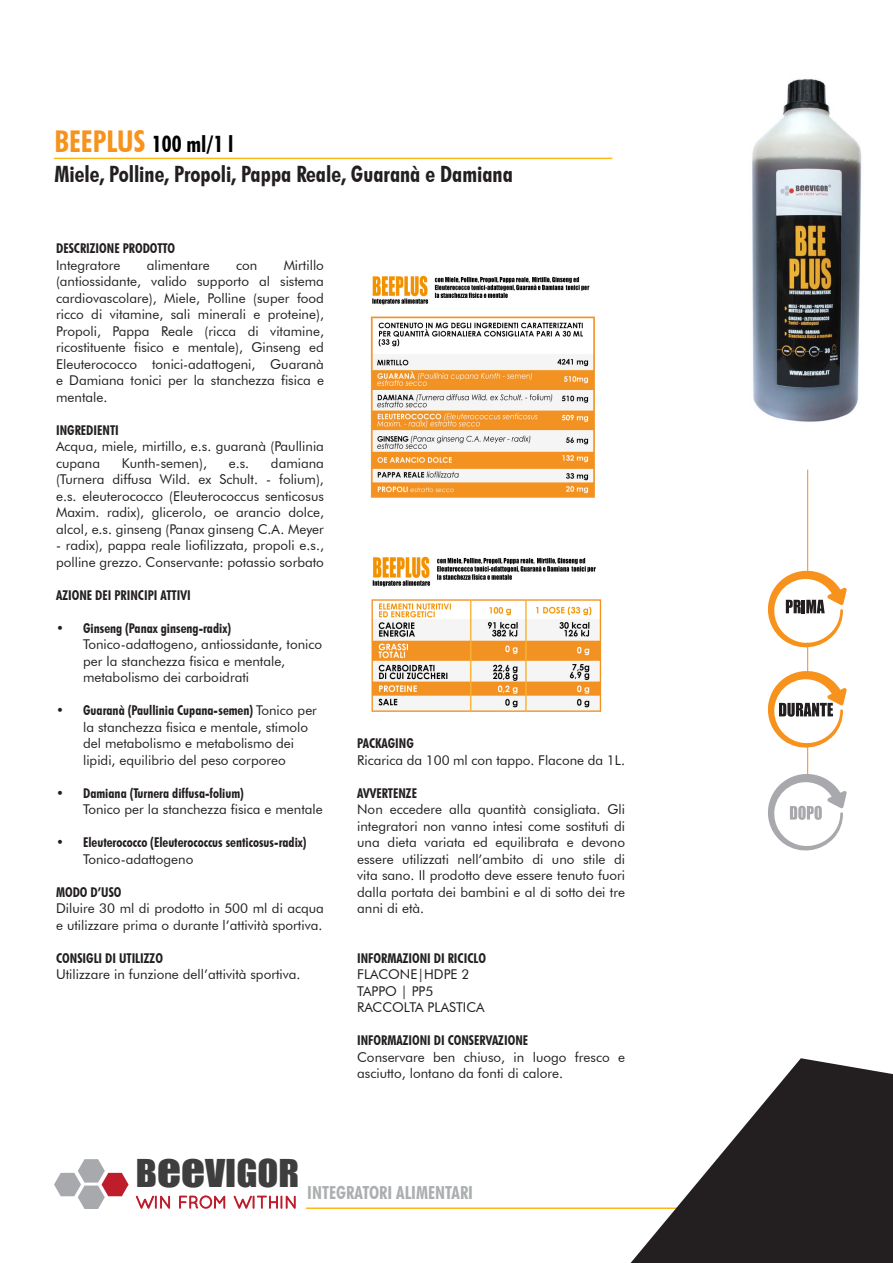
<style>
.page{position:relative;width:893px;height:1263px;background:#fff}
.page>*{position:absolute;margin:0;border:0;box-sizing:border-box;transform-origin:0 0}
.t1{font:35.25px "Impact";color:#3e3e3f;scale:1.09 1}
.t2{font:700 condensed 22.5px "Futura BT";color:#231f20}
.t3{font:700 condensed 22.5px "Futura BT";color:#000}
.t4{font:700 condensed 18px "Futura BT";color:#abafb0}
.t5{font:17.25px "Quicksand";letter-spacing:-.01em;color:#be1d2c}
.t6{font:13.5px/16.5px "Futura BT";color:#231f20}
.t7{font:700 condensed 13.5px/16.5px "Futura BT";color:#231f20}
.s1{font-size:30px;color:#f7931d}
.s2{font-weight:700;font-stretch:condensed}
.s3{font-weight:400;font-stretch:normal}
.s4{font-size:43.2px}
</style>
<div class="page">
<img style="left:752px;top:79px;width:110px;height:449px">
<hr style="left:306px;top:1207px;width:442px;height:2px;background:#fcb814">
<svg style="left:54px;top:1159px;width:75px;height:50px"></svg>
<img style="left:370px;top:275px;width:225px;height:223px">
<img style="left:371px;top:556px;width:231px;height:156px">
<svg style="left:631px;top:1058px;width:262px;height:205px;fill:#231f20"></svg>
<svg style="left:768px;top:563px;width:79px;height:88px"></svg>
<svg style="left:768px;top:663px;width:79px;height:89px"></svg>
<hr style="left:807px;top:470px;width:1px;height:102px;background:#f7931d">
<hr style="left:807px;top:643px;width:1px;height:33px;background:#f7931d">
<hr style="left:807px;top:746px;width:1px;height:33px;background:#f7931d">
<svg style="left:768px;top:766px;width:79px;height:85px"></svg>
<hr style="left:54px;top:158px;width:558px;height:1px;background:#fcb814">
<p class="t3" style="left:54px;top:130px;width:181px"><span class="s1">BEEPLUS</span> 100 ml/1 l</p>
<p class="t2" style="left:54px;top:160px;width:460px">Miele, Polline, Propoli, Pappa Reale, Guaranà e Damiana</p>
<p class="t7" style="left:56px;top:240px;width:121px">DESCRIZIONE PRODOTTO</p>
<p class="t6" style="left:56px;top:256px;width:66px">Integratore</p>
<p class="t6" style="left:147px;top:256px;width:64px">alimentare</p>
<p class="t6" style="left:236px;top:256px;width:23px">con</p>
<p class="t6" style="left:56px;top:256px;width:269px;text-align:justify;text-indent:228px">Mirtillo (antiossidante, valido supporto al sistema cardiovascolare), Miele, Polline (super food ricco di vitamine, sali minerali e proteine), Propoli, Pappa Reale (ricca di vitamine, ricostituente fisico e mentale), Ginseng ed Eleuterococco tonici-adattogeni, Guaranà e Damiana tonici per la stanchezza fisica e mentale.</p>
<p class="t7" style="left:56px;top:421px;width:64px">INGREDIENTI</p>
<p class="t6" style="left:56px;top:438px;width:269px">Acqua, miele, mirtillo, e.s. guaranà (Paullinia cupana</p>
<p class="t6" style="left:56px;top:454px;width:269px;text-align:justify;text-indent:215px">damiana (Turnera diffusa Wild. ex Schult. - folium), e.s. eleuterococco (Eleuterococcus senticosus Maxim. radix), glicerolo, oe arancio dolce, alcol, e.s. ginseng (Panax ginseng C.A. Meyer</p>
<p class="t6" style="left:56px;top:537px;width:269px">- radix), pappa reale liofilizzata, propoli e.s., polline grezzo. Conservante: potassio sorbato</p>
<p class="t7" style="left:56px;top:586px;width:136px">AZIONE DEI PRINCIPI ATTIVI</p>
<p class="t6" style="left:83px;top:619px;width:241px;text-indent:-27px"><span class="s2">• Ginseng (Panax ginseng-radix)<br></span>Tonico-adattogeno, antiossidante, tonico per la stanchezza fisica e mentale, metabolismo dei carboidrati</p>
<p class="t6" style="left:83px;top:702px;width:235px;text-indent:-27px"><span class="s2">• Guaranà (Paullinia Cupana-semen)</span> Tonico per la stanchezza fisica e mentale, stimolo del metabolismo e metabolismo dei lipidi, equilibrio del peso corporeo</p>
<p class="t6" style="left:83px;top:784px;width:241px;text-indent:-27px"><span class="s2">• Damiana (Turnera diffusa-folium)<br></span>Tonico per la stanchezza fisica e mentale</p>
<p class="t7" style="left:83px;top:834px;width:225px;text-indent:-27px">• Eleuterococco (Eleuterococcus senticosus-radix)<br><span class="s3">Tonico-adattogeno</span></p>
<p class="t7" style="left:56px;top:883px;width:67px">MODO D’USO</p>
<p class="t6" style="left:56px;top:900px;width:269px">Diluire 30 ml di prodotto in 500 ml di acqua e utilizzare prima o durante l’attività sportiva.</p>
<p class="t7" style="left:56px;top:949px;width:108px">CONSIGLI DI UTILIZZO</p>
<p class="t6" style="left:56px;top:966px;width:246px">Utilizzare in funzione dell’attività sportiva.</p>
<p class="t6" style="left:122px;top:454px;width:87px">Kunth-semen),</p>
<p class="t6" style="left:229px;top:454px;width:22px">e.s.</p>
<p class="t7" style="left:357px;top:735px;width:58px">PACKAGING</p>
<p class="t6" style="left:357px;top:751px;width:269px">Ricarica da 100 ml con tappo. Flacone da 1L.</p>
<p class="t7" style="left:357px;top:784px;width:61px">AVVERTENZE</p>
<p class="t6" style="left:357px;top:801px;width:269px;text-align:justify">Non eccedere alla quantità consigliata. Gli integratori non vanno intesi come sostituti di una dieta variata ed equilibrata e devono essere utilizzati nell’ambito di uno stile di vita sano. Il prodotto deve essere tenuto fuori dalla portata dei bambini e al di sotto dei tre anni di età.</p>
<p class="t7" style="left:357px;top:949px;width:130px">INFORMAZIONI DI RICICLO</p>
<p class="t6" style="left:357px;top:966px;width:114px">FLACONE|HDPE 2</p>
<p class="t6" style="left:357px;top:982px;width:78px">TAPPO | PP5</p>
<p class="t6" style="left:357px;top:999px;width:129px">RACCOLTA PLASTICA</p>
<p class="t7" style="left:357px;top:1032px;width:172px">INFORMAZIONI DI CONSERVAZIONE</p>
<p class="t6" style="left:357px;top:1048px;width:269px">Conservare ben chiuso, in luogo fresco e asciutto, lontano da fonti di calore.</p>
<h1 class="t1" style="left:136px;top:1146px;width:151px">B<span class="s4">ee</span>VIGOR</h1>
<p class="t5" style="left:135px;top:1192px;width:164px">WIN FROM WITHIN</p>
<p class="t4" style="left:307px;top:1182px;width:167px">INTEGRATORI ALIMENTARI</p>
</div>
